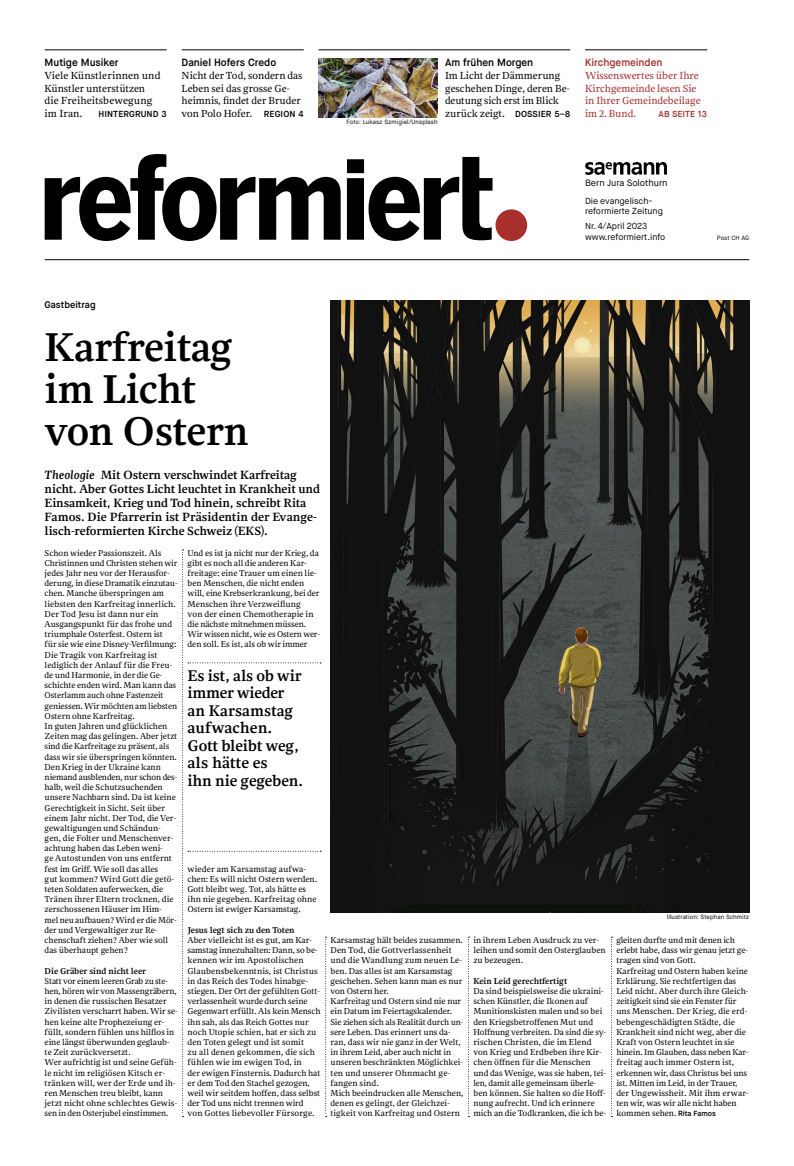
<style>
.page{position:relative;width:794px;height:1166px;background:#fff}
.page>*{position:absolute;margin:0;border:0;box-sizing:border-box;transform-origin:0 0}
.t1{font:700 41.12px/42px "NN Rekja";letter-spacing:-.02em;color:#000}
.t2{font:700 15.75px/17.5px "NN Rekja";letter-spacing:-.015em;color:#000}
.t3{font:700 12.25px/14px "NN Rekja";letter-spacing:-.015em;color:#000}
.t4{font:10.5px/12.7px "NN Rekja";color:#000}
.t5{font:10.5px/12.7px "NN Rekja";color:#a0302e}
.t6{font:600 10.5px "Maison Neue";letter-spacing:-.005em;color:#000}
.t7{font:600 10.5px "Maison Neue";letter-spacing:-.005em;color:#a0302e}
.t8{font:600 9.62px "Maison Neue";color:#000}
.t9{font:9.19px "Maison Neue";letter-spacing:-.005em;color:#000}
.t10{font:8.75px/10.2px "NN Rekja";color:#000}
.t11{font:700 8.75px "NN Rekja";letter-spacing:-.01em;color:#000}
.t12{font:8.75px/10.1px "Maison Neue";letter-spacing:-.005em;color:#000}
.t13{font:600 8.75px "Maison Neue";letter-spacing:.01em;color:#000}
.t14{font:600 8.75px "Maison Neue";letter-spacing:.01em;color:#a0302e}
.t15{font:6.12px "Maison Neue";color:#000}
.s1{font-family:"Maison Neue";font-weight:600;font-size:8.75px}
.s2{font-style:italic}
.s3{font-family:"Maison Neue";font-weight:600;font-size:7.44px}
</style>
<div class="page">
<hr style="left:182px;top:50px;width:122px;height:1px;background:#000">
<hr style="left:585px;top:50px;width:122px;height:1px;background:#000">
<img style="left:585px;top:162px;width:82px;height:13px">
<hr style="left:45px;top:50px;width:122px;height:1px;background:#000">
<img style="left:318px;top:58px;width:120px;height:59px">
<hr style="left:318px;top:50px;width:252px;height:1px;background:#000">
<svg style="left:182px;top:549px;width:145px;height:568px"></svg>
<svg style="left:468px;top:937px;width:1px;height:180px"></svg>
<svg style="left:611px;top:937px;width:1px;height:180px"></svg>
<img style="left:330px;top:301px;width:419px;height:611px">
<hr style="left:45px;top:259px;width:704px;height:1px;background:#000">
<svg style="left:45px;top:154px;width:296px;height:87px"></svg>
<svg style="left:347px;top:157px;width:145px;height:84px"></svg>
<div style="left:495px;top:209px;width:32px;height:32px;background:#a92f2d;border-radius:50%"></div>
<p class="t6" style="left:45px;top:56px;width:75px">Mutige Musiker</p>
<p class="t4" style="left:45px;top:69px;width:117px">Viele Künstlerinnen und<br>Künstler unterstützen die Freiheitsbewegung im Iran.</p>
<p class="t13" style="left:98px;top:108px;width:70px">HINTERGRUND 3</p>
<p class="t6" style="left:182px;top:56px;width:96px">Daniel Hofers Credo</p>
<p class="t4" style="left:182px;top:69px;width:124px">Nicht der Tod, sondern das<br>Leben sei das grosse Ge&shy;heimnis, findet der Bruder von Polo Hofer. <span class="s1">REGION 4</span></p>
<p class="t15" style="left:346px;top:118px;width:93px">Foto: Lukasz Szmigiel/Unsplash</p>
<p class="t6" style="left:445px;top:56px;width:90px">Am frühen Morgen</p>
<p class="t4" style="left:445px;top:69px;width:127px">Im Licht der Dämmerung geschehen Dinge, deren Be&shy;deutung sich erst im Blick zurück zeigt. <span class="s1">DOSSIER 5–8</span></p>
<p class="t7" style="left:585px;top:56px;width:79px">Kirchgemeinden</p>
<p class="t5" style="left:585px;top:69px;width:117px">Wissenswertes über Ihre<br>Kirchgemeinde lesen Sie in Ihrer Gemeindebeilage im 2. Bund.</p>
<p class="t14" style="left:658px;top:108px;width:50px">AB SEITE 13</p>
<p class="t9" style="left:585px;top:177px;width:84px">Bern Jura Solothurn</p>
<p class="t12" style="left:585px;top:196px;width:79px">Die evangelisch&shy;reformierte Zeitung</p>
<p class="t12" style="left:585px;top:221px;width:82px">Nr. 4/April 2023 www.reformiert.info</p>
<p class="t15" style="left:717px;top:233px;width:34px">Post CH AG</p>
<p class="t8" style="left:45px;top:299px;width:53px">Gastbeitrag</p>
<h1 class="t1" style="left:45px;top:326px;width:206px">Karfreitag im Licht von Ostern</h1>
<p class="t3" style="left:45px;top:468px;width:277px"><span class="s2">Theologie</span> Mit Ostern verschwindet Karfreitag nicht. Aber Gottes Licht leuchtet in Krankheit und Einsamkeit, Krieg und Tod hinein, schreibt Rita Famos. Die Pfarrerin ist Präsidentin der Evange&shy;lisch-reformierten Kirche Schweiz (EKS).</p>
<p class="t10" style="left:45px;top:547px;width:134px">Schon wieder Passionszeit. Als<br>Christinnen und Christen stehen wir jedes Jahr neu vor der Herausfor&shy;derung, in diese Dramatik einzutau&shy;chen. Manche überspringen am liebsten den Karfreitag innerlich.<br>Der Tod Jesu ist dann nur ein<br>Ausgangspunkt für das frohe und triumphale Osterfest. Ostern ist<br>für sie wie eine Disney-Verfilmung:<br>Die Tragik von Karfreitag ist lediglich der Anlauf für die Freu&shy;de und Harmonie, in der die Ge&shy;schichte enden wird. Man kann das<br>Osterlamm auch ohne Fastenzeit geniessen. Wir möchten am liebsten<br>Ostern ohne Karfreitag.<br>In guten Jahren und glücklichen<br>Zeiten mag das gelingen. Aber jetzt sind die Karfreitage zu präsent, als dass wir sie überspringen könnten.<br>Den Krieg in der Ukraine kann niemand ausblenden, nur schon des&shy;halb, weil die Schutzsuchenden unsere Nachbarn sind. Da ist keine<br>Gerechtigkeit in Sicht. Seit über einem Jahr nicht. Der Tod, die Ver&shy;gewaltigungen und Schändun&shy;gen, die Folter und Menschenver&shy;achtung haben das Leben weni-<br>ge Autostunden von uns entfernt fest im Griff. Wie soll das alles<br>gut kommen? Wird Gott die getö&shy;teten Soldaten auferwecken, die<br>Tränen ihrer Eltern trocknen, die zerschossenen Häuser im Him-<br>mel neu aufbauen? Wird er die Mör&shy;der und Vergewaltiger zur Re&shy;chenschaft ziehen? Aber wie soll das überhaupt gehen?</p>
<p class="t11" style="left:45px;top:965px;width:103px">Die Gräber sind nicht leer</p>
<p class="t10" style="left:45px;top:975px;width:134px">Statt vor einem leeren Grab zu ste&shy;hen, hören wir von Massengräbern, in denen die russischen Besatzer Zivilisten verscharrt haben. Wir se&shy;hen keine alte Prophezeiung er&shy;füllt, sondern fühlen uns hilflos in eine längst überwunden geglaub&shy;te Zeit zurückversetzt.<br>Wer aufrichtig ist und seine Gefüh&shy;le nicht im religiösen Kitsch er&shy;tränken will, wer der Erde und ih&shy;ren Menschen treu bleibt, kann jetzt nicht ohne schlechtes Gewis&shy;sen in den Osterjubel einstimmen.</p>
<p class="t10" style="left:188px;top:547px;width:134px">Und es ist ja nicht nur der Krieg, da gibt es noch all die anderen Kar&shy;freitage: eine Trauer um einen lie&shy;ben Menschen, die nicht enden will, eine Krebserkrankung, bei der<br>Menschen ihre Verzweiflung<br>von der einen Chemotherapie in die nächste mitnehmen müssen.<br>Wir wissen nicht, wie es Ostern wer&shy;den soll. Es ist, als ob wir immer</p>
<h2 class="t2" style="left:188px;top:666px;width:117px">Es ist, als ob wir immer wieder an Karsamstag aufwachen.<br>Gott bleibt weg, als hätte es<br>ihn nie gegeben.</h2>
<p class="t10" style="left:188px;top:863px;width:131px">wieder am Karsamstag aufwa&shy;chen: Es will nicht Ostern werden.<br>Gott bleibt weg. Tot, als hätte es ihn nie gegeben. Karfreitag ohne<br>Ostern ist ewiger Karsamstag.</p>
<p class="t11" style="left:188px;top:924px;width:109px">Jesus legt sich zu den Toten</p>
<p class="t10" style="left:188px;top:935px;width:134px">Aber vielleicht ist es gut, am Kar&shy;samstag innezuhalten: Dann, so be&shy;kennen wir im Apostolischen<br>Glaubensbekenntnis, ist Christus in das Reich des Todes hinabge&shy;stiegen. Der Ort der gefühlten Gott&shy;verlassenheit wurde durch seine<br>Gegenwart erfüllt. Als kein Mensch ihn sah, als das Reich Gottes nur noch Utopie schien, hat er sich zu den Toten gelegt und ist somit<br>zu all denen gekommen, die sich fühlen wie im ewigen Tod, in<br>der ewigen Finsternis. Dadurch hat er dem Tod den Stachel gezogen, weil wir seitdem hoffen, dass selbst der Tod uns nicht trennen wird von Gottes liebevoller Fürsorge.</p>
<p class="t10" style="left:473px;top:935px;width:134px">in ihrem Leben Ausdruck zu ver&shy;leihen und somit den Osterglauben zu bezeugen.</p>
<p class="t10" style="left:330px;top:935px;width:134px">Karsamstag hält beides zusammen.<br>Den Tod, die Gottverlassenheit und die Wandlung zum neuen Le&shy;ben. Das alles ist am Karsamstag geschehen. Sehen kann man es nur von Ostern her.<br>Karfreitag und Ostern sind nie nur ein Datum im Feiertagskalender.<br>Sie ziehen sich als Realität durch un&shy;sere Leben. Das erinnert uns da&shy;ran, dass wir nie ganz in der Welt, in ihrem Leid, aber auch nicht in unseren beschränkten Möglichkei&shy;ten und unserer Ohnmacht ge&shy;fangen sind.<br>Mich beeindrucken alle Menschen, denen es gelingt, der Gleichzei&shy;tigkeit von Karfreitag und Ostern</p>
<p class="t11" style="left:473px;top:975px;width:95px">Kein Leid gerechtfertigt</p>
<p class="t10" style="left:473px;top:986px;width:134px">Da sind beispielsweise die ukraini&shy;schen Künstler, die Ikonen auf<br>Munitionskisten malen und so bei den Kriegsbetroffenen Mut und<br>Hoffnung verbreiten. Da sind die sy&shy;rischen Christen, die im Elend von Krieg und Erdbeben ihre Kir&shy;chen öffnen für die Menschen und das Wenige, was sie haben, tei&shy;len, damit alle gemeinsam überle&shy;ben können. Sie halten so die Hoff&shy;nung aufrecht. Und ich erinnere mich an die Todkranken, die ich be-</p>
<p class="t15" style="left:667px;top:913px;width:84px">Illustration: Stephan Schmitz</p>
<p class="t10" style="left:616px;top:935px;width:134px">gleiten durfte und mit denen ich erlebt habe, dass wir genau jetzt ge&shy;tragen sind von Gott.<br>Karfreitag und Ostern haben keine<br>Erklärung. Sie rechtfertigen das<br>Leid nicht. Aber durch ihre Gleich&shy;zeitigkeit sind sie ein Fenster für uns Menschen. Der Krieg, die erd&shy;bebengeschädigten Städte, die<br>Krankheit sind nicht weg, aber die<br>Kraft von Ostern leuchtet in sie hinein. Im Glauben, dass neben Kar&shy;freitag auch immer Ostern ist, erkennen wir, dass Christus bei uns ist. Mitten im Leid, in der Trauer, der Ungewissheit. Mit ihm erwar&shy;ten wir, was wir alle nicht haben kommen sehen. <span class="s3">Rita Famos</span></p>
</div>
